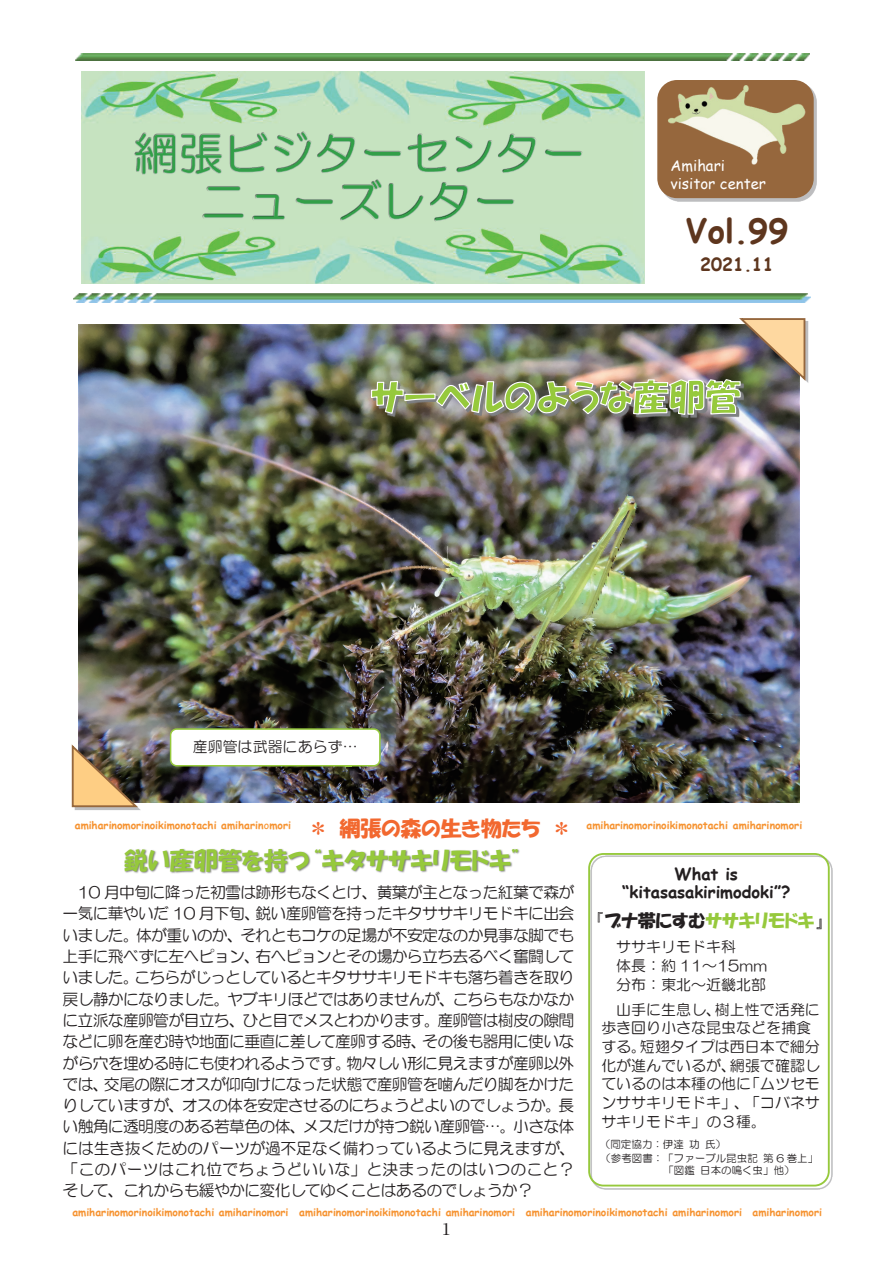
<style>
.page{position:relative;width:893px;height:1263px;background:#fff}
.page>*{position:absolute;margin:0;border:0;box-sizing:border-box;transform-origin:0 0}
.t1{font:700 33px "Comic Sans MS";color:#5e361e}
.t2{font:24px "HGP Soei Kakupoptai";color:#96c93c}
.t3{font:21px "HGP Soei Kakupoptai";letter-spacing:-.005em;color:#f2682f}
.t4{font:18px "HGP Soei Kakupoptai";color:#231f20}
.t5{font:700 18px "Comic Sans MS";color:#5e361e}
.t6{font:700 16.5px/18px "Comic Sans MS";color:#231f20;text-align:center}
.t7{font:15.9px/21.3px "HG Maru Gothic MPRO";letter-spacing:-.045em;color:#231f20;text-align:justify}
.t8{font:15.9px "Ryumin Pro";color:#231f20}
.t9{font:15px/18.8px "HG Maru Gothic MPRO";color:#231f20}
.t10{font:15px/18px "Comic Sans MS";color:#fff}
.t11{font:700 10.5px "Comic Sans MS";color:#f69331}
.t12{font:10.5px/12px "HG Maru Gothic MPRO";color:#231f20}
.s1{font-weight:400}
.s2{color:#96c93c}
</style>
<div class="page">
<img style="left:591px;top:856px;width:242px;height:334px">
<div style="left:588px;top:853px;width:242px;height:333px;border:2px solid #96c93c;border-radius:14px"></div>
<img style="left:125px;top:849px;width:395px;height:25px">
<img style="left:125px;top:871px;width:28px;height:3px">
<img style="left:78px;top:325px;width:722px;height:478px">
<img style="left:806px;top:321px;width:2px;height:62px">
<img style="left:75px;top:53px;width:735px;height:8px">
<img style="left:76px;top:54px;width:733px;height:6px">
<img style="left:73px;top:293px;width:735px;height:7px">
<img style="left:74px;top:294px;width:737px;height:9px">
<img style="left:81px;top:72px;width:563px;height:211px">
<div style="left:86px;top:131px;width:546px;height:91px;background:#c6e3c0"></div>
<svg style="left:134px;top:127px;width:449px;height:95px"></svg>
<img style="left:203px;top:179px;width:311px;height:42px">
<img style="left:670px;top:170px;width:147px;height:31px">
<div style="left:657px;top:80px;width:157px;height:118px;background:#96673d;border-radius:20px"></div>
<img style="left:658px;top:85px;width:159px;height:85px">
<img style="left:667px;top:85px;width:140px;height:81px">
<img style="left:661px;top:156px;width:139px;height:43px">
<img style="left:373px;top:416px;width:372px;height:3px">
<img style="left:370px;top:318px;width:436px;height:98px">
<svg style="left:169px;top:727px;width:212px;height:40px"></svg>
<img style="left:75px;top:747px;width:66px;height:63px">
<img style="left:71px;top:742px;width:69px;height:66px">
<p class="t10" style="left:670px;top:156px;width:97px">Amihari visitor center</p>
<p class="t9" style="left:193px;top:737px;width:166px">産卵管は武器にあらず…</p>
<h1 class="t1" style="left:685px;top:207px;width:105px">Vol.99</h1>
<p class="t5" style="left:700px;top:251px;width:75px">2021.11</p>
<h3 class="t3" style="left:308px;top:818px;width:266px">＊網張の森の生き物たち＊</h3>
<p class="t11" style="left:75px;top:817px;width:218px">amiharinomorinoikimonotachi amiharin<span class="s1">o</span>mori</p>
<p class="t11" style="left:587px;top:817px;width:217px">amiharinomorinoikimonotachi amiharinomori</p>
<p class="t6" style="left:622px;top:864px;width:170px">What is “kitasasakirimodoki”?</p>
<p class="t4" style="left:596px;top:911px;width:229px">『ブナ帯にすむ<span class="s2">ササキリモドキ</span>』</p>
<h2 class="t2" style="left:124px;top:848px;width:401px">鋭い産卵管を持つ“キタササキリモドキ”</h2>
<p class="t7" style="left:62px;top:882px;width:514px;text-indent:15px">10 月中旬に降った初雪は跡形もなくとけ、黄葉が主となった紅葉で森が一気に華やいだ 10 月下旬、鋭い産卵管を持ったキタササキリモドキに出会いました。体が重いのか、それともコケの足場が不安定なのか見事な脚でも上手に飛べずに左へピョン、右へピョンとその場から立ち去るべく奮闘していました。こちらがじっとしているとキタササキリモドキも落ち着きを取り戻し静かになりました。ヤブキリほどではありませんが、こちらもなかなかに立派な産卵管が目立ち、ひと目でメスとわかります。産卵管は樹皮の隙間などに卵を産む時や地面に垂直に差して産卵する時、その後も器用に使いながら穴を埋める時にも使われるようです。物々しい形に見えますが産卵以外では、交尾の際にオスが仰向けになった状態で産卵管を噛んだり脚をかけたりしていますが、オスの体を安定させるのにちょうどよいのでしょうか。長い触角に透明度のある若草色の体、メスだけが持つ鋭い産卵管…。小さな体には生き抜くためのパーツが過不足なく備わっているように見えますが、「このパーツはこれ位でちょうどいいな」と決まったのはいつのこと？そして、これからも緩やかに変化してゆくことはあるのでしょうか？</p>
<p class="t9" style="left:616px;top:937px;width:153px">ササキリモドキ科<br>体長：約 11～15mm分布：東北～近畿北部</p>
<p class="t9" style="left:601px;top:1000px;width:220px;text-indent:15px">山手に生息し、樹上性で活発に歩き回り小さな昆虫などを捕食する。短翅タイプは西日本で細分化が進んでいるが、網張で確認しているのは本種の他に「ムツセモンササキリモドキ」、「コバネササキリモドキ」の３種。</p>
<p class="t12" style="left:663px;top:1152px;width:156px;text-indent:-63px">（参考図書：「ファーブル昆虫記第 6 巻上」「図鑑日本の鳴く虫」他）</p>
<p class="t12" style="left:600px;top:1138px;width:127px">（同定協力：伊達功氏）</p>
<p class="t11" style="left:73px;top:1204px;width:751px">amiharinomorinoikimonotachi amiharinomori amiharinomorinoikimonotachi amiharinomori amiharinomorinoikimonotachi amiharinomori amiharinomori</p>
<p class="t8" style="left:438px;top:1216px;width:17px">１</p>
</div>
